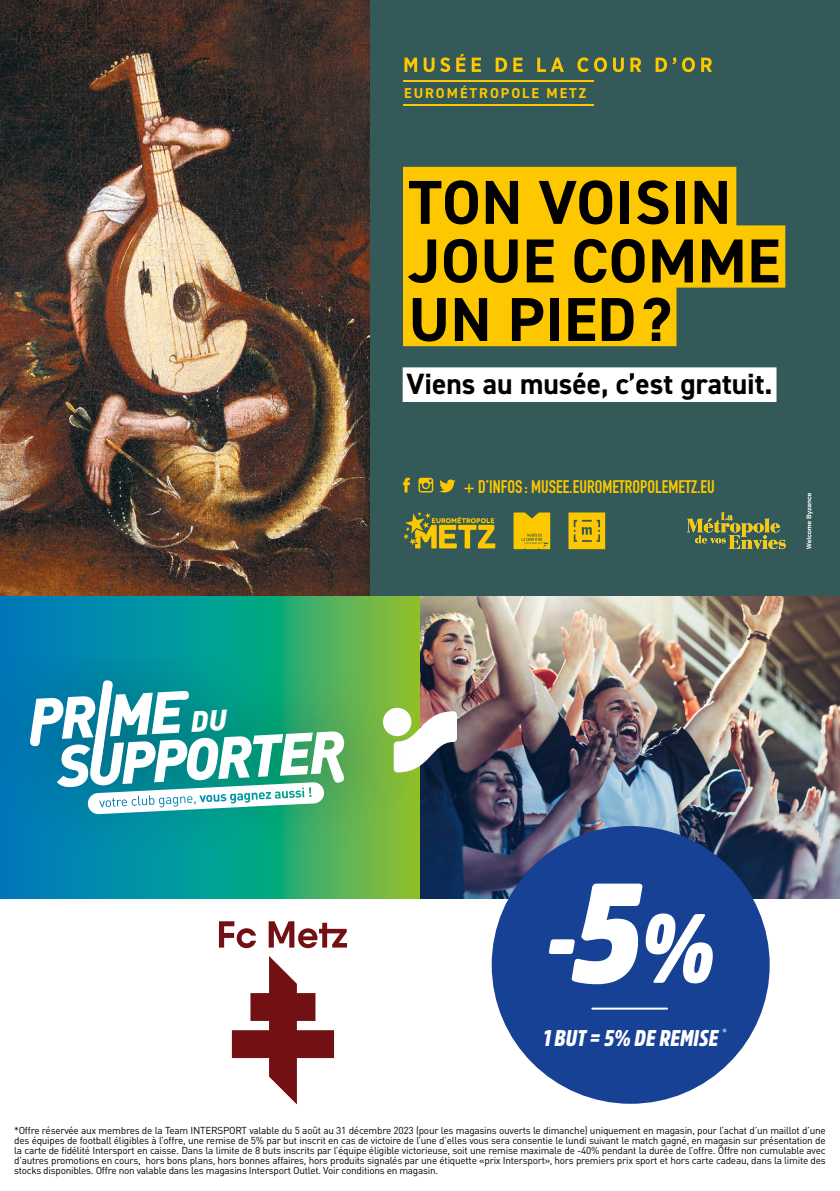
<style>
.page{position:relative;width:840px;height:1191px;background:#fff}
.page>*{position:absolute;margin:0;border:0;box-sizing:border-box;transform-origin:0 0}
.t1{font:italic 900 102px "Amsi Pro Cond";color:#fff}
.t2{font:700 62.2px/58.6px "DIN2014";letter-spacing:.01em;color:#000}
.t3{font:italic 900 58.2px/48.2px "DIN Pro";color:#fff}
.t4{font:700 29.4px "DIN2014";color:#000}
.t5{font:italic 900 22.6px "Amsi Pro Condensed";color:#fff}
.t6{font:700 18px "DIN Condensed";color:#fec800}
.t7{font:700 14.2px "DIN2014";letter-spacing:.14em;color:#fec800}
.t8{font:10px/10px "DIN Pro";letter-spacing:-.025em;color:#000;text-align:justify}
.s1{font-size:28.8px}
.s2{font-size:140.2px}
.s3{font-size:97px}
</style>
<div class="page">
<svg style="left:0;top:595px;width:420px;height:304px;background:#259e82"></svg>
<img style="left:420px;top:595px;width:419px;height:304px">
<svg style="left:232px;top:956px;width:102px;height:148px"></svg>
<svg style="left:219px;top:921px;width:128px;height:27px"></svg>
<div style="left:491px;top:826px;width:278px;height:277px;background:#164194;border-radius:50%"></div>
<hr style="left:592px;top:1007px;width:74px;height:2px;background:#fff">
<svg style="left:409px;top:711px;width:47px;height:61px"></svg>
<img style="left:0;top:658px;width:409px;height:226px">
<svg style="left:30px;top:736px;width:10px;height:10px"></svg>
<svg style="left:91px;top:729px;width:14px;height:39px"></svg>
<svg style="left:99px;top:680px;width:14px;height:38px"></svg>
<div style="left:180px;top:691px;width:9px;height:8px;background:#fff;border-radius:4px"></div>
<svg style="left:331px;top:770px;width:13px;height:13px"></svg>
<svg style="left:88px;top:782px;width:236px;height:32px"></svg>
<div style="left:291px;top:0;width:548px;height:595px;background:#335a59"></div>
<img style="left:0;top:0;width:369px;height:595px">
<svg style="left:806px;top:493px;width:6px;height:56px"></svg>
<svg style="left:404px;top:54px;width:307px;height:18px"></svg>
<hr style="left:403px;top:80px;width:190px;height:1px;background:#fec800">
<hr style="left:403px;top:105px;width:190px;height:1px;background:#fec800">
<div style="left:403px;top:167px;width:333px;height:62px;background:#fec800"></div>
<div style="left:403px;top:225px;width:381px;height:63px;background:#fec800"></div>
<div style="left:403px;top:284px;width:273px;height:62px;background:#fec800"></div>
<div style="left:402px;top:367px;width:374px;height:35px;background:#fff"></div>
<svg style="left:403px;top:478px;width:7px;height:14px"></svg>
<svg style="left:418px;top:478px;width:15px;height:14px"></svg>
<svg style="left:439px;top:479px;width:16px;height:13px"></svg>
<svg style="left:687px;top:512px;width:98px;height:37px"></svg>
<svg style="left:568px;top:512px;width:37px;height:37px"></svg>
<svg style="left:403px;top:512px;width:92px;height:36px"></svg>
<svg style="left:513px;top:512px;width:37px;height:37px"></svg>
<h3 class="t7" style="left:404px;top:84px;width:183px">EUROMÉTROPOLE METZ</h3>
<h2 class="t2" style="left:408px;top:172px;width:373px">TON VOISIN<br>JOUE COMME<br>UN PIED?</h2>
<h3 class="t4" style="left:406px;top:364px;width:367px">Viens au musée, c’est gratuit.</h3>
<h3 class="t3" style="left:53px;top:687px;width:290px;text-indent:-26px;rotate:-3deg">PRIME <span class="s1">DU<br></span>SUPPORTER</h3>
<h3 class="t6" style="left:463px;top:474px;width:252px">+ D’INFOS: MUSEE.EUROMETROPOLEMETZ.EU</h3>
<h1 class="t1" style="left:545px;top:876px;width:170px">-<span class="s2">5</span><span class="s3">%</span></h1>
<h3 class="t5" style="left:542px;top:1020px;width:186px">1 BUT = 5% DE REMISE <sup>*</sup></h3>
<p class="t8" style="left:14px;top:1124px;width:812px">*Offre réservée aux membres de la Team INTERSPORT valable du 5 août au 31 décembre 2023 (pour les magasins ouverts le dimanche) uniquement en magasin, pour l’achat d’un maillot d’une des équipes de football éligibles à l’offre, une remise de 5% par but inscrit en cas de victoire de l’une d’elles vous sera consentie le lundi suivant le match gagné, en magasin sur présentation de la carte de fidélité Intersport en caisse. Dans la limite de 8 buts inscrits par l’équipe éligible victorieuse, soit une remise maximale de -40% pendant la durée de l’offre. Offre non cumulable avec d’autres promotions en cours, hors bons plans, hors bonnes affaires, hors produits signalés par une étiquette «prix Intersport», hors premiers prix sport et hors carte cadeau, dans la limite des stocks disponibles. Offre non valable dans les magasins Intersport Outlet. Voir conditions en magasin.</p>
</div>
